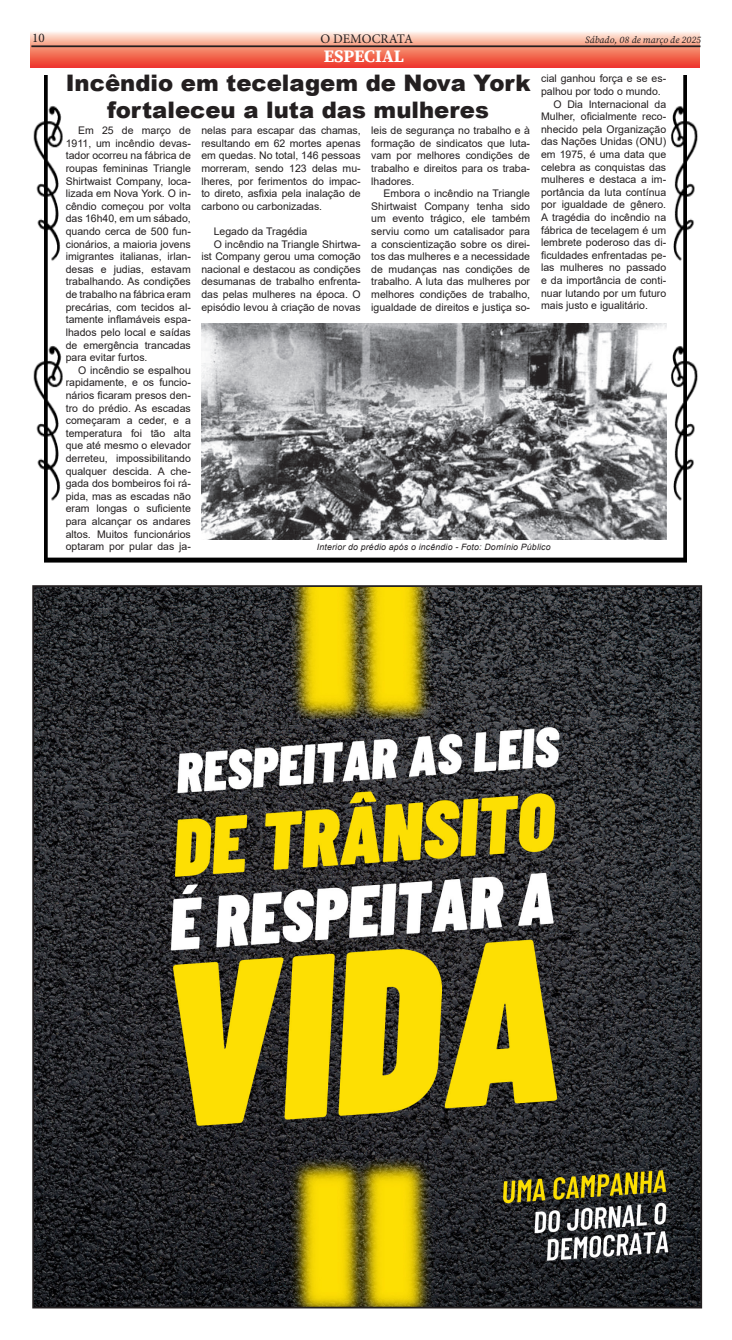
<style>
.page{position:relative;width:732px;height:1340px;background:#fff}
.page>*{position:absolute;margin:0;border:0;box-sizing:border-box;transform-origin:0 0}
.t1{font:900 22.75px "Arial";color:#231f20}
.t2{font:17.5px "Source Serif Variable";letter-spacing:-.005em;color:#fff}
.t3{font:13.12px "Minion Pro";color:#231f20}
.t4{font:10.5px/12.6px "Arial";color:#231f20;text-align:justify}
.t5{font:italic 9.62px "Source Serif Variable";color:#231f20}
.t6{font:italic 8.75px "Arial";letter-spacing:.02em;color:#231f20}
</style>
<div class="page">
<svg style="left:30px;top:32px;width:669px;height:36px;background:#f38875"></svg>
<hr style="left:31px;top:45px;width:669px;height:2px;background:#231f20">
<img style="left:33px;top:76px;width:665px;height:487px">
<div style="left:48px;top:75px;width:635px;height:19px;background:#fff"></div>
<div style="left:51px;top:523px;width:627px;height:32px;background:#fff"></div>
<img style="left:201px;top:323px;width:465px;height:216px">
<img style="left:35px;top:588px;width:664px;height:717px">
<p class="t3" style="left:32px;top:29px;width:14px">10</p>
<p class="t3" style="left:320px;top:30px;width:94px">O DEMOCRATA</p>
<p class="t5" style="left:585px;top:33px;width:118px">Sábado, 08 de março de 2025</p>
<p class="t1" style="left:66px;top:66px;width:466px">Incêndio em tecelagem de Nova York</p>
<p class="t1" style="left:107px;top:94px;width:383px">fortaleceu a luta das mulheres</p>
<p class="t4" style="left:66px;top:124px;width:127px;text-indent:12px">Em 25 de março de 1911, um incêndio devas&shy;tador ocorreu na fábrica de roupas femininas Triangle Shirtwaist Company, loca&shy;lizada em Nova York. O in&shy;cêndio começou por volta das 16h40, em um sábado, quando cerca de 500 fun&shy;cionários, a maioria jovens imigrantes italianas, irlan&shy;desas e judias, estavam trabalhando. As condições de trabalho na fábrica eram precárias, com tecidos al&shy;tamente inflamáveis espa&shy;lhados pelo local e saídas de emergência trancadas para evitar furtos.</p>
<p class="t4" style="left:66px;top:363px;width:127px;text-indent:12px">O incêndio se espalhou rapidamente, e os funcio&shy;nários ficaram presos den&shy;tro do prédio. As escadas começaram a ceder, e a temperatura foi tão alta que até mesmo o elevador derreteu, impossibilitando qualquer descida. A che&shy;gada dos bombeiros foi rá&shy;pida, mas as escadas não eram longas o suficiente para alcançar os andares altos. Muitos funcionários optaram por pular das ja-</p>
<p class="t2" style="left:324px;top:45px;width:82px">ESPECIAL</p>
<p class="t4" style="left:541px;top:72px;width:127px">cial ganhou força e se es&shy;palhou por todo o mundo.</p>
<p class="t4" style="left:541px;top:97px;width:127px;text-indent:12px">O Dia Internacional da Mulher, oficialmente reco&shy;nhecido pela Organização das Nações Unidas (ONU) em 1975, é uma data que celebra as conquistas das mulheres e destaca a im&shy;portância da luta contínua por igualdade de gênero.<br>A tragédia do incêndio na fábrica de tecelagem é um lembrete poderoso das di&shy;ficuldades enfrentadas pe&shy;las mulheres no passado e da importância de conti&shy;nuar lutando por um futuro mais justo e igualitário.</p>
<p class="t4" style="left:371px;top:124px;width:160px">leis de segurança no trabalho e à formação de sindicatos que luta&shy;vam por melhores condições de trabalho e direitos para os traba&shy;lhadores.</p>
<p class="t4" style="left:371px;top:187px;width:160px;text-indent:12px">Embora o incêndio na Triangle Shirtwaist Company tenha sido um evento trágico, ele também serviu como um catalisador para a conscientização sobre os direi&shy;tos das mulheres e a necessidade de mudanças nas condições de trabalho. A luta das mulheres por melhores condições de trabalho, igualdade de direitos e justiça so-</p>
<p class="t4" style="left:201px;top:124px;width:161px">nelas para escapar das chamas, resultando em 62 mortes apenas em quedas. No total, 146 pessoas morreram, sendo 123 delas mu&shy;lheres, por ferimentos do impac&shy;to direto, asfixia pela inalação de carbono ou carbonizadas.</p>
<p class="t4" style="left:214px;top:225px;width:95px">Legado da Tragédia</p>
<p class="t4" style="left:201px;top:237px;width:161px;text-indent:12px">O incêndio na Triangle Shirtwa&shy;ist Company gerou uma comoção nacional e destacou as condições desumanas de trabalho enfrenta&shy;das pelas mulheres na época. O episódio levou à criação de novas</p>
<p class="t6" style="left:317px;top:541px;width:235px">Interior do prédio após o incêndio - Foto: Domínio Público</p>
</div>
